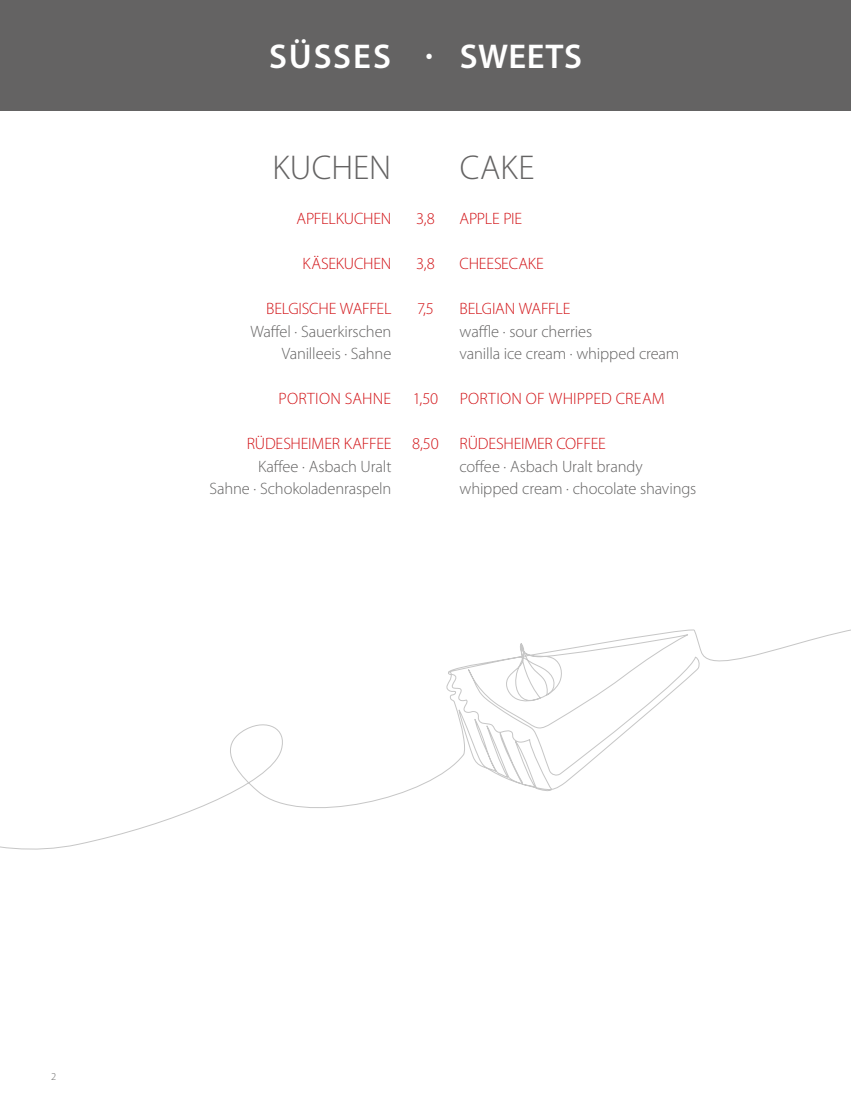
<style>
.page{position:relative;width:851px;height:1106px;background:#fff}
.page>*{position:absolute;margin:0;border:0;box-sizing:border-box;transform-origin:0 0}
.t1{font:600 34.5px "Myriad Pro";letter-spacing:.035em;color:#fff}
.t2{font:300 34.5px "Myriad Pro";letter-spacing:.005em;color:#646363}
.t3{font:300 16.5px/22.5px "Myriad Pro";letter-spacing:-.01em;color:#646363;text-align:right}
.t4{font:300 16.5px "Myriad Pro";letter-spacing:-.01em;color:#d21418}
.t5{font:300 16.5px "Myriad Pro";letter-spacing:.015em;color:#d21418}
.t6{font:300 10.5px "Myriad Pro";color:#646363}
</style>
<div class="page">
<div style="left:0;top:0;width:850px;height:111px;background:#646363"></div>
<svg style="left:0;top:629px;width:850px;height:221px"></svg>
<h1 class="t1" style="left:269px;top:37px;width:314px">SÜSSES · SWEETS</h1>
<h1 class="t2" style="left:272px;top:148px;width:120px">KUCHEN</h1>
<p class="t4" style="left:296px;top:209px;width:96px">APFELKUCHEN</p>
<p class="t4" style="left:302px;top:254px;width:90px">KÄSEKUCHEN</p>
<p class="t4" style="left:266px;top:299px;width:127px">BELGISCHE WAFFEL</p>
<p class="t3" style="left:250px;top:320px;width:142px">Waffel · Sauerkirschen<br>Vanilleeis · Sahne</p>
<p class="t5" style="left:278px;top:389px;width:114px">PORTION SAHNE</p>
<p class="t4" style="left:247px;top:434px;width:146px">RÜDESHEIMER KAFFEE</p>
<p class="t3" style="left:209px;top:455px;width:183px">Kaffee · Asbach Uralt<br>Sahne · Schokoladenraspeln</p>
<p class="t4" style="left:416px;top:209px;width:20px">3,8</p>
<p class="t4" style="left:416px;top:254px;width:20px">3,8</p>
<p class="t4" style="left:417px;top:299px;width:18px">7,5</p>
<p class="t4" style="left:412px;top:389px;width:27px">1,50</p>
<p class="t4" style="left:412px;top:434px;width:28px">8,50</p>
<h1 class="t2" style="left:460px;top:148px;width:76px">CAKE</h1>
<p class="t4" style="left:459px;top:209px;width:64px">APPLE PIE</p>
<p class="t4" style="left:459px;top:254px;width:86px">CHEESECAKE</p>
<p class="t4" style="left:459px;top:299px;width:112px">BELGIAN WAFFLE</p>
<p class="t3" style="left:459px;top:320px;width:221px;text-align:left">waffle · sour cherries<br>vanilla ice cream · whipped cream</p>
<p class="t5" style="left:459px;top:389px;width:206px">PORTION OF WHIPPED CREAM</p>
<p class="t4" style="left:459px;top:434px;width:148px">RÜDESHEIMER COFFEE</p>
<p class="t3" style="left:459px;top:455px;width:238px;text-align:left">coffee · Asbach Uralt brandy whipped cream · chocolate shavings</p>
<p class="t6" style="left:51px;top:1070px;width:7px">2</p>
</div>
